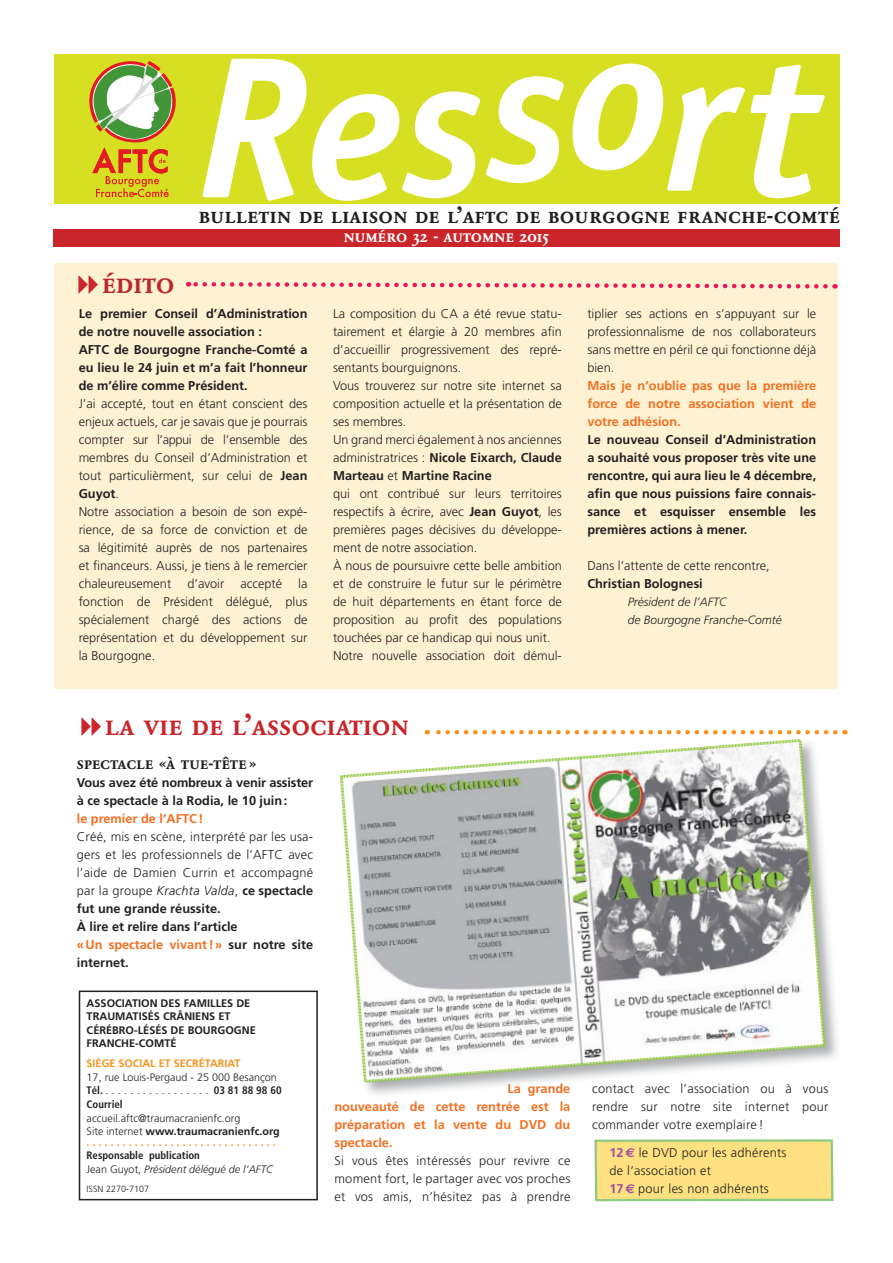
<style>
.page{position:relative;width:893px;height:1263px;background:#fff}
.page>*{position:absolute;margin:0;border:0;box-sizing:border-box;transform-origin:0 0}
.t1{font:500 30px "Garamond Exp BQ";color:#c9252b}
.t2{font:500 30px "Garamond Exp BQ";color:#ba282e}
.t3{font:500 23.25px "Garamond Exp BQ";letter-spacing:.01em;color:#231f20}
.t4{font:500 18px "Garamond Exp BQ";color:#fff}
.t5{font:500 18px "Garamond Exp BQ";color:#231f20}
.t6{font:300 12.75px/18px "Frutiger";color:#231f20;text-align:justify}
.t7{font:700 12.75px/18px "Frutiger";color:#231f20}
.t8{font:300 12.75px/18px "Frutiger";letter-spacing:.02em;color:#231f20}
.t9{font:700 12.75px/18px "Frutiger";color:#f36f21;text-align:justify}
.t10{font:700 12.75px "Frutiger";color:#f26f21}
.t11{font:italic 300 12px/18px "Frutiger";color:#231f20}
.t12{font:300 11.25px "Frutiger";color:#231f20}
.t13{font:700 10.95px/13.5px "Frutiger";color:#231f20}
.t14{font:300 10.8px/13.6px "Frutiger";color:#231f20}
.t15{font:700 10.8px "Frutiger";color:#f7931d}
.t16{font:italic 300 10.8px/13.5px "Frutiger";color:#231f20}
.t17{font:700 condensed 10.8px "Frutiger";color:#231f20}
.t18{font:300 9px "Frutiger";color:#231f20}
.s1{font-weight:700}
.s2{font-style:italic}
.s3{font-weight:700;color:#f36f21}
.s4{font-weight:700;font-stretch:condensed;font-size:10.8px}
.s5{font-weight:700;font-style:normal;font-stretch:condensed}
.s6{font-style:normal}
.s7{color:#f06f20}
.s8{color:#ef6e20}
.s9{color:#f37021}
.s10{font-weight:700;color:#9f4e9e}
.s11{font-family:"Euro Sans";font-weight:700;color:#9f4e9e}
</style>
<div class="page">
<div style="left:55px;top:263px;width:783px;height:426px;background:#fff2d3"></div>
<div style="left:54px;top:54px;width:786px;height:150px;background:#d7df23"></div>
<svg style="left:203px;top:59px;width:103px;height:142px"></svg>
<svg style="left:312px;top:91px;width:168px;height:110px"></svg>
<svg style="left:486px;top:76px;width:78px;height:107px"></svg>
<svg style="left:572px;top:64px;width:252px;height:134px"></svg>
<svg style="left:89px;top:61px;width:87px;height:136px"></svg>
<div style="left:54px;top:229px;width:786px;height:18px;background:#c9252b"></div>
<svg style="left:188px;top:282px;width:647px;height:7px"></svg>
<svg style="left:594px;top:1139px;width:240px;height:63px;background:#f5df85"></svg>
<div style="left:79px;top:991px;width:239px;height:209px;border:2px solid #231f20"></div>
<svg style="left:340px;top:730px;width:495px;height:353px"></svg>
<h2 class="t3" style="left:199px;top:201px;width:642px">bulletin de liaison de l’aftc de bourgogne franche-comté</h2>
<h3 class="t4" style="left:344px;top:226px;width:206px">numéro 32 - automne 2015</h3>
<h1 class="t2" style="left:102px;top:266px;width:74px">édito</h1>
<p class="t7" style="left:79px;top:306px;width:230px">Le premier Conseil d’Administration de notre nouvelle association :<br>AFTC de Bourgogne Franche-Comté a eu lieu le 24 juin et m’a fait l’honneur de m’élire comme Président.</p>
<p class="t6" style="left:79px;top:396px;width:230px;text-align:left">J’ai accepté, tout en étant conscient des enjeux actuels, car je savais que je pourrais compter sur l’appui de l’ensemble des membres du Conseil d’Administration et tout particulièrment, sur celui de <span class="s1">Jean Guyot</span>.<br>Notre association a besoin de son expé&shy;rience, de sa force de conviction et de sa légitimité auprès de nos partenaires et financeurs. Aussi, je tiens à le remercier chaleureusement</p>
<p class="t6" style="left:79px;top:576px;width:230px;text-indent:220px">la fonction de Président délégué, plus spécialement chargé des actions de représentation et du développement sur la Bourgogne.</p>
<p class="t6" style="left:187px;top:576px;width:38px">d’avoir</p>
<p class="t6" style="left:240px;top:576px;width:43px">accepté</p>
<p class="t6" style="left:333px;top:306px;width:230px;text-align:left">La composition du CA a été revue statu&shy;tairement et élargie à 20 membres afin d’accueillir progressivement des repré&shy;sentants bourguignons.<br>Vous trouverez sur notre site internet sa composition actuelle et la présentation de ses membres.<br>Un grand merci également à nos anciennes administratrices : <span class="s1">Nicole Eixarch, Claude Marteau</span> et <span class="s1">Martine Racine<br></span>qui ont contribué sur leurs territoires respectifs à écrire, avec <span class="s1">Jean Guyot</span>, les premières pages décisives du développe&shy;ment de notre association.<br>À nous de poursuivre cette belle ambition et de construire le futur sur le périmètre de huit départements en étant force de proposition au profit des populations touchées par ce handicap qui nous unit.<br>Notre nouvelle association doit démul-</p>
<p class="t6" style="left:587px;top:306px;width:230px">tiplier ses actions en s’appuyant sur le professionnalisme de nos collaborateurs sans mettre en péril ce qui fonctionne déjà bien.</p>
<p class="t9" style="left:587px;top:378px;width:230px">Mais je n’oublie pas que la première force de notre association vient de votre adhésion.</p>
<p class="t7" style="left:587px;top:432px;width:230px;text-align:justify">Le nouveau Conseil d’Administration a souhaité vous proposer très vite une rencontre, qui aura lieu le 4 décembre, afin que nous puissions faire connais&shy;sance et esquisser ensemble les premières actions à mener.</p>
<p class="t6" style="left:587px;top:558px;width:184px">Dans l’attente de cette rencontre,</p>
<p class="t7" style="left:587px;top:576px;width:117px">Christian Bolognesi</p>
<p class="t11" style="left:628px;top:594px;width:156px">Président de l’AFTC<br>de Bourgogne Franche-Comté</p>
<h1 class="t1" style="left:105px;top:707px;width:305px">la vie de l’association</h1>
<h3 class="t5" style="left:77px;top:752px;width:181px">spectacle «à tue-tête »</h3>
<p class="t7" style="left:77px;top:774px;width:238px">Vous avez été nombreux à venir assister à ce spectacle à la Rodia, le 10 juin :</p>
<p class="t9" style="left:77px;top:810px;width:128px">le premier de l’AFTC !</p>
<p class="t8" style="left:77px;top:828px;width:238px">Créé, mis en scène, interprété par les usa&shy;gers et les professionnels de l’AFTC avec l’aide de Damien Currin et accompagné par la groupe <span class="s2">Krachta Valda</span>, <span class="s1">ce spectacle fut une grande réussite.<br>À lire et relire dans l’article<br></span><span class="s3">« Un spectacle vivant ! »</span> <span class="s1">sur notre site internet.</span></p>
<p class="t13" style="left:87px;top:997px;width:171px">ASSOCIATION DES FAMILLES DE<br>TRAUMATISÉS CRÂNIENS ET<br>CÉRÉBRO-LÉSÉS DE BOURGOGNE<br>FRANCHE-COMTÉ</p>
<p class="t15" style="left:87px;top:1059px;width:155px">SIÈGE SOCIAL ET SECRÉTARIAT</p>
<p class="t14" style="left:87px;top:1071px;width:192px">17, rue Louis-Pergaud - 25 000 Besançon</p>
<p class="t12" style="left:87px;top:1086px;width:197px"><span class="s4">Tél.</span> . . . . . . . . . . . . . . . . . <span class="s4">03 81 88 98 60</span></p>
<p class="t17" style="left:87px;top:1100px;width:38px">Courriel</p>
<p class="t14" style="left:87px;top:1112px;width:195px">accueil.aftc@traumacranienfc.org<br>Site internet <span class="s1">www.traumacranienfc.org</span></p>
<p class="t15" style="left:87px;top:1138px;width:191px">. . . . . . . . . . . . . . . . . . . . . . . . . . . . . . . .</p>
<p class="t16" style="left:87px;top:1150px;width:188px"><span class="s5">Responsable publication<br></span><span class="s6">Jean Guyot,</span> Président délégué de l’AFTC</p>
<p class="t18" style="left:87px;top:1186px;width:64px">ISSN 2270-7107</p>
<p class="t10" style="left:507px;top:1083px;width:65px">La <span class="s7">g</span>ra<span class="s8">nd</span><span class="s9">e</span></p>
<p class="t8" style="left:592px;top:1080px;width:238px">contact avec l’association ou à vous</p>
<p class="t9" style="left:334px;top:1098px;width:237px">nouveauté de cette rentrée est la préparation et la vente du DVD du spectacle.</p>
<p class="t6" style="left:334px;top:1152px;width:237px">Si vous êtes intéressés pour revivre ce moment fort, le partager avec vos proches et vos amis, n’hésitez pas à prendre</p>
<p class="t8" style="left:592px;top:1098px;width:238px">rendre sur notre site internet pour commander votre exemplaire !</p>
<p class="t8" style="left:609px;top:1145px;width:178px"><span class="s10">12</span><span class="s11">€</span> le DVD pour les adhérents de l’association et<br><span class="s10">17</span><span class="s11">€</span> pour les non adhérents</p>
</div>
